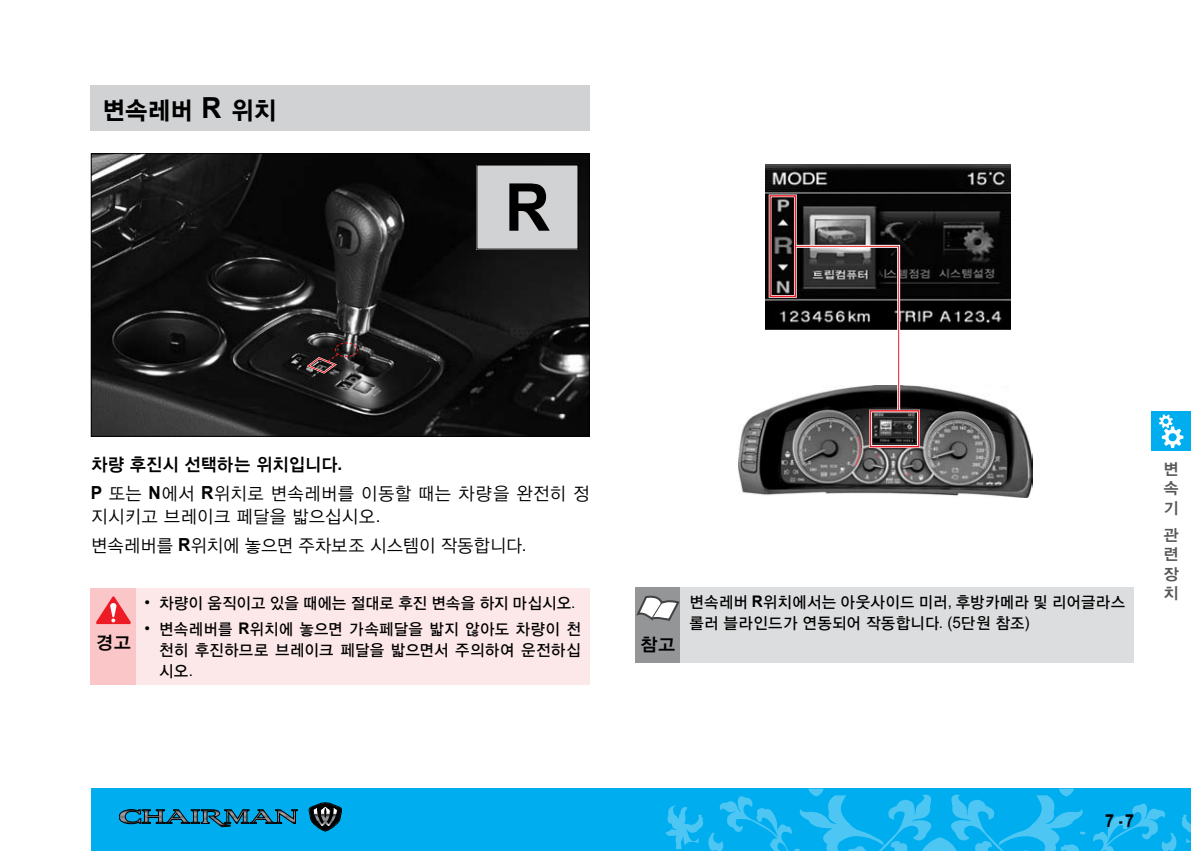
<style>
.page{position:relative;width:1191px;height:851px;background:#fff}
.page>*{position:absolute;margin:0;border:0;box-sizing:border-box;transform-origin:0 0}
.t1{font:700 66px "Arial";color:#000;scale:.95 1}
.t2{font:25px "YDIYGO150 KS Cpc EUC H";letter-spacing:-.05em;color:#000;scale:.95 1}
.t3{font:18px/23.4px "YDIYGO120 KS Cpc EUC H";letter-spacing:-.03em;color:#000;scale:.95 1}
.t4{font:18px "YDIYGO140 KS Cpc EUC H";letter-spacing:-.04em;color:#000;scale:.95 1}
.t5{font:18px "YDIYGO140 KS Cpc EUC H";letter-spacing:-.04em;color:#000}
.t6{font:700 18px "Arial";color:#000;scale:.9 1}
.t7{font:16px/20.8px "YDIYGO130 KS Cpc EUC H";letter-spacing:-.03em;color:#000;scale:.95 1}
.t8{font:16px/19.2px "YDIYGO140 KS Cpc EUC H";color:#58585b;text-align:justify}
.t9{font:16px/26.4px "Arial";color:#000}
.s1{font-family:"Arial";font-weight:700;font-size:29px}
.s2{font-family:"Arial";font-weight:700}
.s3{font-family:"Arial"}
</style>
<div class="page">
<div style="left:91px;top:788px;width:1100px;height:62px;background:#00adef"></div>
<svg style="left:665px;top:788px;width:421px;height:63px"></svg>
<svg style="left:1093px;top:803px;width:98px;height:47px"></svg>
<div style="left:1151px;top:411px;width:40px;height:40px;background:#00adef"></div>
<svg style="left:309px;top:802px;width:33px;height:29px"></svg>
<svg style="left:119px;top:809px;width:178px;height:17px"></svg>
<svg style="left:1159px;top:414px;width:24px;height:34px"></svg>
<img style="left:765px;top:164px;width:245px;height:165px">
<img style="left:738px;top:386px;width:294px;height:111px">
<div style="left:869px;top:410px;width:50px;height:37px;border:1px solid #ed1c24"></div>
<div style="left:91px;top:587px;width:45px;height:97px;background:#fbc6c8"></div>
<div style="left:136px;top:587px;width:454px;height:97px;background:#fde8e9"></div>
<svg style="left:96px;top:596px;width:35px;height:28px"></svg>
<div style="left:91px;top:85px;width:499px;height:45px;background:#d1d2d4"></div>
<div style="left:769px;top:195px;width:27px;height:102px;border:1px solid #ed1c24"></div>
<img style="left:93px;top:155px;width:495px;height:280px">
<div style="left:91px;top:153px;width:499px;height:284px;border:1px solid #000"></div>
<div style="left:477px;top:165px;width:101px;height:84px;background:#d1d2d4"></div>
<svg style="left:793px;top:243px;width:108px;height:170px"></svg>
<svg style="left:853px;top:435px;width:12px;height:31px"></svg>
<svg style="left:877px;top:454px;width:3px;height:4px"></svg>
<svg style="left:905px;top:472px;width:4px;height:4px"></svg>
<div style="left:635px;top:587px;width:45px;height:75px;background:#939597"></div>
<div style="left:680px;top:587px;width:454px;height:75px;background:#dcddde"></div>
<svg style="left:636px;top:595px;width:44px;height:26px"></svg>
<svg style="left:306px;top:342px;width:53px;height:33px"></svg>
<h2 class="t2" style="left:102px;top:98px;width:186px">변속레버 <span class="s1">R</span> 위치</h2>
<h1 class="t1" style="left:505px;top:164px;width:49px">R</h1>
<p class="t4" style="left:91px;top:455px;width:266px">차량 후진시 선택하는 위치입니다<span class="s2">.</span></p>
<p class="t3" style="left:91px;top:482px;width:527px"><span class="s2">P</span> 또는 <span class="s2">N</span>에서 <span class="s2">R</span>위치로 변속레버를 이동할 때는 차량을 완전히 정 지시키고 브레이크 페달을 밟으십시오<span class="s3">.</span></p>
<p class="t3" style="left:91px;top:534px;width:460px">변속레버를 <span class="s2">R</span>위치에 놓으면 주차보조 시스템이 작동합니다<span class="s3">.</span></p>
<p class="t5" style="left:95px;top:633px;width:37px">경고</p>
<p class="t9" style="left:145px;top:589px;width:7px">• •</p>
<p class="t7" style="left:159px;top:590px;width:446px;line-height:26.4px">차량이 움직이고 있을 때에는 절대로 후진 변속을 하지 마십시오<span class="s3">. </span>변속레버를 <span class="s2">R</span>위치에 놓으면 가속페달을 밟지 않아도 차량이 천</p>
<p class="t7" style="left:159px;top:640px;width:446px">천히 후진하므로 브레이크 페달을 밟으면서 주의하여 운전하십 시오<span class="s3">.</span></p>
<p class="t5" style="left:640px;top:635px;width:37px">참고</p>
<p class="t7" style="left:689px;top:592px;width:461px">변속레버 <span class="s2">R</span>위치에서는 아웃사이드 미러<span class="s3">,</span> 후방카메라 및 리어글라스 롤러 블라인드가 연동되어 작동합니다<span class="s3">. (5</span>단원 참조<span class="s3">)</span></p>
<p class="t8" style="left:1163px;top:460px;width:17px">변 속 기</p>
<p class="t8" style="left:1163px;top:526px;width:17px">관 련 장 치</p>
<p class="t6" style="left:1105px;top:808px;width:21px">7 -</p>
</div>
